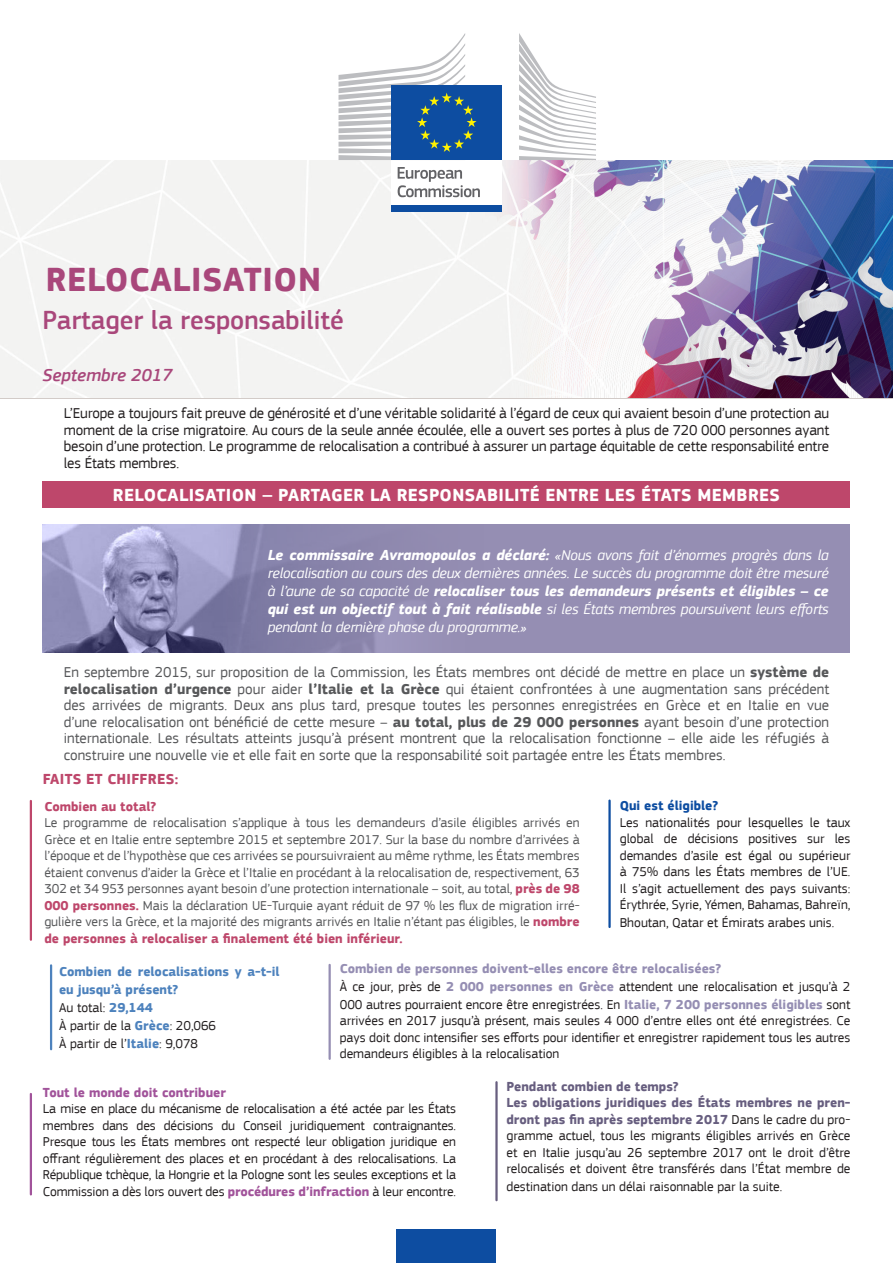
<style>
.page{position:relative;width:893px;height:1263px;background:#fff}
.page>*{position:absolute;margin:0;border:0;box-sizing:border-box;transform-origin:0 0}
.t1{font:700 34.5px "EC Square Sans Pro";letter-spacing:.02em;color:#a9477b}
.t2{font:500 27px "EC Square Sans Pro";color:#a9477b}
.t3{font:700 18px "EC Square Sans Pro";letter-spacing:.02em;color:#fff}
.t4{font:italic 500 18px "EC Square Sans Pro";color:#a9477b}
.t5{font:15px/16.5px "EC Square Sans Pro";color:#57585a;text-align:justify}
.t6{font:15px/16.5px "EC Square Sans Pro";letter-spacing:-.01em;color:#231f20;text-align:justify}
.t7{font:italic 15px/18px "EC Square Sans Pro";letter-spacing:-.01em;color:#fff;text-align:justify}
.t8{font:700 15px "EC Square Sans Pro";letter-spacing:.02em;color:#be476b}
.t9{font:13.5px/16.5px "EC Square Sans Pro";color:#231f20;text-align:justify}
.t10{font:13.5px/16.5px "EC Square Sans Pro";color:#57585a;text-align:justify}
.t11{font:700 13.5px "EC Square Sans Pro";color:#958eb3}
.t12{font:700 13.5px/18px "EC Square Sans Pro";color:#4d82bd}
.t13{font:700 13.5px "EC Square Sans Pro";color:#a1539a}
.t14{font:700 13.5px "EC Square Sans Pro";color:#675e7f}
.t15{font:700 13.5px "EC Square Sans Pro";color:#be476b}
.t16{font:700 13.5px "EC Square Sans Pro";color:#0d4da1}
.s1{font-weight:700}
.s2{font-weight:700;color:#be476b}
.s3{font-weight:700;color:#958eb3}
.s4{font-weight:700;color:#4d82bd}
.s5{font-weight:700;color:#a1539a}
.s6{font-weight:700;color:#675e7f}
</style>
<div class="page">
<img style="left:0;top:160px;width:893px;height:237px">
<div style="left:43px;top:524px;width:807px;height:129px;background:#958eb3"></div>
<img style="left:43px;top:524px;width:349px;height:129px">
<hr style="left:608px;top:800px;width:3px;height:127px;background:#0d4da1">
<hr style="left:30px;top:801px;width:2px;height:139px;background:#be476b">
<hr style="left:329px;top:965px;width:2px;height:94px;background:#958eb3">
<hr style="left:50px;top:965px;width:2px;height:84px;background:#4d82bd">
<hr style="left:495px;top:1082px;width:3px;height:118px;background:#675e7f">
<hr style="left:30px;top:1094px;width:2px;height:100px;background:#a1539a">
<div style="left:43px;top:481px;width:807px;height:26px;background:#be476b"></div>
<div style="left:397px;top:1229px;width:99px;height:34px;background:#0d4da1"></div>
<div style="left:391px;top:158px;width:111px;height:49px;background:#fff"></div>
<svg style="left:398px;top:167px;width:82px;height:30px"></svg>
<div style="left:391px;top:206px;width:111px;height:6px;background:#0d4da1"></div>
<svg style="left:519px;top:33px;width:77px;height:127px"></svg>
<div style="left:391px;top:86px;width:111px;height:74px;background:#0d4da1"></div>
<svg style="left:338px;top:33px;width:139px;height:127px"></svg>
<p class="t1" style="left:46px;top:259px;width:277px">RELOCALISATION</p>
<p class="t2" style="left:43px;top:304px;width:303px">Partager la responsabilité</p>
<p class="t4" style="left:43px;top:365px;width:131px">Septembre 2017</p>
<p class="t6" style="left:64px;top:405px;width:767px">L’Europe a toujours fait preuve de générosité et d’une véritable solidarité à l’égard de ceux qui avaient besoin d’une protection au moment de la crise migratoire. Au cours de la seule année écoulée, elle a ouvert ses portes à plus de 720 000 personnes ayant besoin d’une protection. Le programme de relocalisation a contribué à assurer un partage équitable de cette responsabilité entre les États membres.</p>
<p class="t3" style="left:113px;top:484px;width:669px">RELOCALISATION – PARTAGER LA RESPONSABILITÉ ENTRE LES ÉTATS MEMBRES</p>
<p class="t7" style="left:268px;top:546px;width:562px"><span class="s1">Le commissaire Avramopoulos a déclaré:</span> «Nous avons fait d’énormes progrès dans la relocalisation au cours des deux dernières années. Le succès du programme doit être mesuré à l’aune de sa capacité de <span class="s1">relocaliser tous les demandeurs présents et éligibles – ce qui est un objectif tout à fait réalisable</span> si les États membres poursuivent leurs efforts pendant la dernière phase du programme.»</p>
<p class="t5" style="left:64px;top:664px;width:767px">En septembre 2015, sur proposition de la Commission, les États membres ont décidé de mettre en place un <span class="s1">système de relocalisation d’urgence</span> pour aider <span class="s1">l’Italie et la Grèce</span> qui étaient confrontées à une augmentation sans précédent des arrivées de migrants. Deux ans plus tard, presque toutes les personnes enregistrées en Grèce et en Italie en vue d’une relocalisation ont bénéficié de cette mesure – <span class="s1">au total, plus de 29 000 personnes</span> ayant besoin d’une protection internationale. Les résultats atteints jusqu’à présent montrent que la relocalisation fonctionne – elle aide les réfugiés à construire une nouvelle vie et elle fait en sorte que la responsabilité soit partagée entre les États membres.</p>
<p class="t8" style="left:43px;top:770px;width:137px">FAITS ET CHIFFRES:</p>
<p class="t15" style="left:44px;top:798px;width:113px">Combien au total?</p>
<p class="t10" style="left:44px;top:814px;width:537px">Le programme de relocalisation s’applique à tous les demandeurs d’asile éligibles arrivés en Grèce et en Italie entre septembre 2015 et septembre 2017. Sur la base du nombre d’arrivées à l’époque et de l’hypothèse que ces arrivées se poursuivraient au même rythme, les États membres étaient convenus d’aider la Grèce et l’Italie en procédant à la relocalisation de, respectivement, 63<br>302 et 34 953 personnes ayant besoin d’une protection internationale – soit, au total, <span class="s2">près de 98<br>000 personnes.</span> Mais la déclaration UE-Turquie ayant réduit de 97 % les flux de migration irré&shy;gulière vers la Grèce, et la majorité des migrants arrivés en Italie n’étant pas éligibles, le <span class="s2">nombre de personnes à relocaliser a finalement été bien inférieur.</span></p>
<p class="t16" style="left:620px;top:797px;width:100px">Qui est éligible?</p>
<p class="t9" style="left:620px;top:814px;width:232px">Les nationalités pour lesquelles le taux global de décisions positives sur les demandes d’asile est égal ou supérieur à 75% dans les États membres de l’UE.<br>Il s’agit actuellement des pays suivants:<br>Érythrée, Syrie, Yémen, Bahamas, Bahreïn,</p>
<p class="t9" style="left:620px;top:914px;width:216px">Bhoutan, Qatar et Émirats arabes unis.</p>
<p class="t11" style="left:340px;top:960px;width:383px">Combien de personnes doivent-elles encore être relocalisées?</p>
<p class="t9" style="left:340px;top:977px;width:512px;line-height:18px">À ce jour, près de <span class="s3">2 000 personnes en Grèce</span> attendent une relocalisation et jusqu’à 2<br>000 autres pourraient encore être enregistrées. En <span class="s3">Italie, 7 200 personnes éligibles</span> sont</p>
<p class="t9" style="left:340px;top:1012px;width:512px">arrivées en 2017 jusqu’à présent, mais seules 4 000 d’entre elles ont été enregistrées. Ce pays doit donc intensifier ses efforts pour identifier et enregistrer rapidement tous les autres demandeurs éligibles à la relocalisation</p>
<p class="t12" style="left:59px;top:963px;width:222px">Combien de relocalisations y a-t-il eu jusqu’à présent?</p>
<p class="t9" style="left:59px;top:999px;width:95px">Au total: <span class="s4">29,144</span></p>
<p class="t9" style="left:59px;top:1017px;width:159px">À partir de la <span class="s4">Grèce</span>: 20,066</p>
<p class="t9" style="left:59px;top:1035px;width:141px">À partir de l’<span class="s4">Italie</span>: 9,078</p>
<p class="t13" style="left:43px;top:1084px;width:185px">Tout le monde doit contribuer</p>
<p class="t9" style="left:43px;top:1100px;width:415px">La mise en place du mécanisme de relocalisation a été actée par les États membres dans des décisions du Conseil juridiquement contraignantes.<br>Presque tous les États membres ont respecté leur obligation juridique en offrant régulièrement des places et en procédant à des relocalisations. La République tchèque, la Hongrie et la Pologne sont les seules exceptions et la Commission a dès lors ouvert des <span class="s5">procédures d’infraction</span> à leur encontre.</p>
<p class="t14" style="left:506px;top:1078px;width:174px">Pendant combien de temps?</p>
<p class="t9" style="left:506px;top:1095px;width:345px"><span class="s6">Les obligations juridiques des États membres ne pren&shy;dront pas fin après septembre 2017</span> Dans le cadre du pro&shy;gramme actuel, tous les migrants éligibles arrivés en Grèce et en Italie jusqu’au 26 septembre 2017 ont le droit d’être relocalisés et doivent être transférés dans l’État membre de</p>
<p class="t9" style="left:506px;top:1179px;width:277px">destination dans un délai raisonnable par la suite.</p>
</div>
